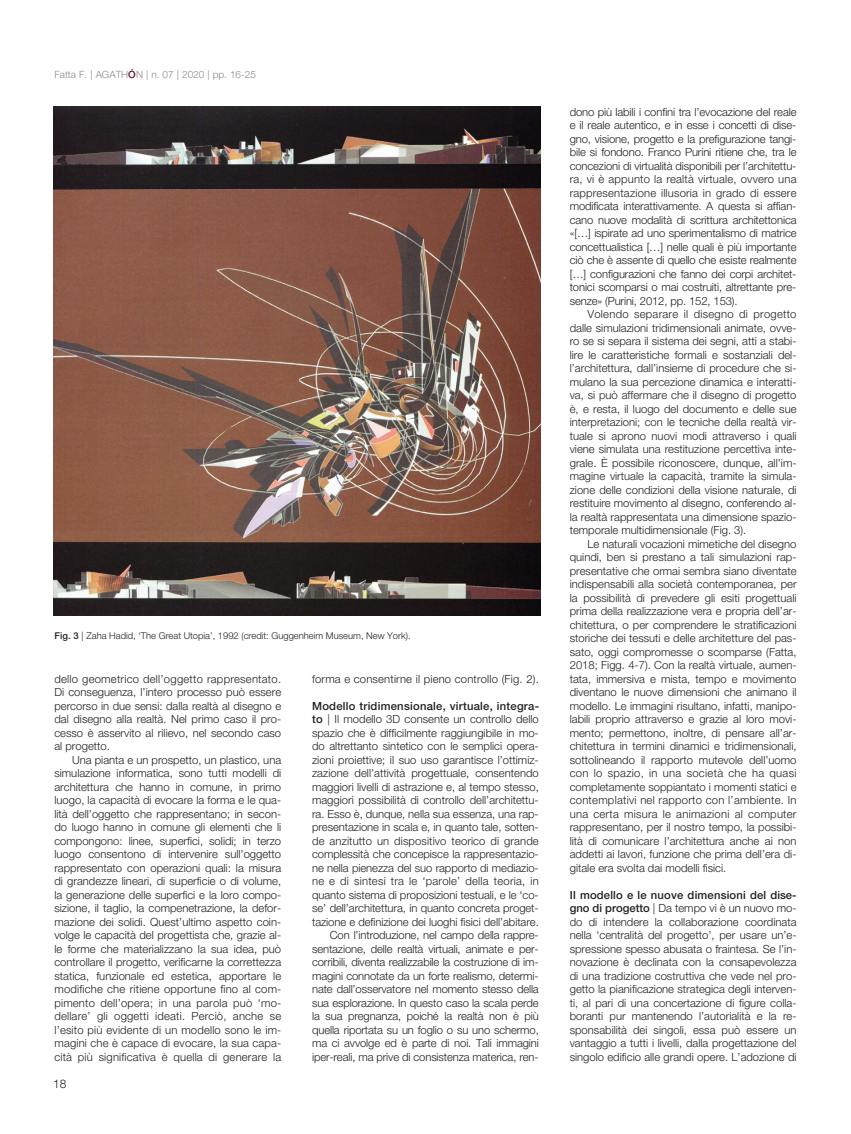
<style>
.page{position:relative;width:851px;height:1134px;background:#fff}
.page>*{position:absolute;margin:0;border:0;box-sizing:border-box;transform-origin:0 0}
.t1{font:300 11.88px "Helvetica Neue LT Std";color:#231f20}
.t2{font:300 11.25px/13.5px "Helvetica Neue LT Std";color:#231f20;text-align:justify}
.t3{font:300 10px "Helvetica Neue LT Std";color:#8c8989}
.t4{font:300 9.38px "Helvetica Neue LT Std";color:#231f20}
.s1{font-weight:500;color:#6c0a36}
.s2{font-weight:500}
</style>
<div class="page">
<img style="left:53px;top:106px;width:487px;height:510px">
<p class="t3" style="left:54px;top:70px;width:203px">Fatta F. | AGATH<span class="s1">Ó</span>N | n. 07 | 2020 | pp. 16-25</p>
<p class="t4" style="left:54px;top:633px;width:358px"><span class="s2">Fig. 3</span> | Zaha Hadid, ‘The Great Utopia’, 1992 (credit: Guggenheim Museum, New York).</p>
<p class="t2" style="left:54px;top:673px;width:228px">dello geometrico dell’oggetto rappresentato.<br>Di conseguenza, l’intero processo può essere percorso in due sensi: dalla realtà al disegno e dal disegno alla realtà. Nel primo caso il pro&shy;cesso è asservito al rilievo, nel secondo caso al progetto.</p>
<p class="t2" style="left:54px;top:754px;width:228px;text-indent:18px">Una pianta e un prospetto, un plastico, una simulazione informatica, sono tutti modelli di architettura che hanno in comune, in primo luogo, la capacità di evocare la forma e le qua&shy;lità dell’oggetto che rappresentano; in secon&shy;do luogo hanno in comune gli elementi che li compongono: linee, superfici, solidi; in terzo luogo consentono di intervenire sull’oggetto rappresentato con operazioni quali: la misura di grandezze lineari, di superficie o di volume, la generazione delle superfici e la loro compo&shy;sizione, il taglio, la compenetrazione, la defor&shy;mazione dei solidi. Quest’ultimo aspetto coin&shy;volge le capacità del progettista che, grazie al&shy;le forme che materializzano la sua idea, può controllare il progetto, verificarne la correttezza statica, funzionale ed estetica, apportare le modifiche che ritiene opportune fino al com&shy;pimento dell’opera; in una parola può ‘mo&shy;dellare’ gli oggetti ideati. Perciò, anche se l’esito più evidente di un modello sono le im&shy;magini che è capace di evocare, la sua capa&shy;cità più significativa è quella di generare la</p>
<p class="t1" style="left:53px;top:1079px;width:15px">18</p>
<p class="t2" style="left:312px;top:673px;width:228px">forma e consentirne il pieno controllo (Fig. 2).</p>
<p class="t2" style="left:312px;top:700px;width:228px"><span class="s2">Modello tridimensionale, virtuale, integra&shy;to</span> | Il modello 3D consente un controllo dello spazio che è difficilmente raggiungibile in mo&shy;do altrettanto sintetico con le semplici opera&shy;zioni proiettive; il suo uso garantisce l’ottimiz&shy;zazione dell’attività progettuale, consentendo maggiori livelli di astrazione e, al tempo stesso, maggiori possibilità di controllo dell’architettu&shy;ra. Esso è, dunque, nella sua essenza, una rap&shy;presentazione in scala e, in quanto tale, sotten&shy;de anzitutto un dispositivo teorico di grande complessità che concepisce la rappresentazio&shy;ne nella pienezza del suo rapporto di mediazio&shy;ne e di sintesi tra le ‘parole’ della teoria, in quanto sistema di proposizioni testuali, e le ‘co&shy;se’ dell’architettura, in quanto concreta proget&shy;tazione e definizione dei luoghi fisici dell’abitare.</p>
<p class="t2" style="left:312px;top:929px;width:228px;text-indent:18px">Con l’introduzione, nel campo della rappre&shy;sentazione, delle realtà virtuali, animate e per&shy;corribili, diventa realizzabile la costruzione di im&shy;magini connotate da un forte realismo, determi&shy;nate dall’osservatore nel momento stesso della sua esplorazione. In questo caso la scala perde la sua pregnanza, poiché la realtà non è più quella riportata su un foglio o su uno schermo, ma ci avvolge ed è parte di noi. Tali immagini iper-reali, ma prive di consistenza materica, ren-</p>
<p class="t2" style="left:569px;top:106px;width:228px">dono più labili i confini tra l’evocazione del reale e il reale autentico, e in esse i concetti di dise&shy;gno, visione, progetto e la prefigurazione tangi&shy;bile si fondono. Franco Purini ritiene che, tra le concezioni di virtualità disponibili per l’architettu&shy;ra, vi è appunto la realtà virtuale, ovvero una rappresentazione illusoria in grado di essere modificata interattivamente. A questa si affian&shy;cano nuove modalità di scrittura architettonica «[…] ispirate ad uno sperimentalismo di matrice concettualistica […] nelle quali è più importante ciò che è assente di quello che esiste realmente […] configurazioni che fanno dei corpi architet&shy;tonici scomparsi o mai costruiti, altrettante pre&shy;senze» (Purini, 2012, pp. 152, 153).</p>
<p class="t2" style="left:569px;top:308px;width:228px;text-indent:18px">Volendo separare il disegno di progetto dalle simulazioni tridimensionali animate, ovve&shy;ro se si separa il sistema dei segni, atti a stabi&shy;lire le caratteristiche formali e sostanziali del&shy;l’architettura, dall’insieme di procedure che si&shy;mulano la sua percezione dinamica e interatti&shy;va, si può affermare che il disegno di progetto è, e resta, il luogo del documento e delle sue interpretazioni; con le tecniche della realtà vir&shy;tuale si aprono nuovi modi attraverso i quali viene simulata una restituzione percettiva inte&shy;grale. È possibile riconoscere, dunque, all’im&shy;magine virtuale la capacità, tramite la simula&shy;zione delle condizioni della visione naturale, di restituire movimento al disegno, conferendo al&shy;la realtà rappresentata una dimensione spazio&shy;temporale multidimensionale (Fig. 3).</p>
<p class="t2" style="left:569px;top:538px;width:228px;text-indent:18px">Le naturali vocazioni mimetiche del disegno quindi, ben si prestano a tali simulazioni rap&shy;presentative che ormai sembra siano diventate indispensabili alla società contemporanea, per la possibilità di prevedere gli esiti progettuali prima della realizzazione vera e propria dell’ar&shy;chitettura, o per comprendere le stratificazioni storiche dei tessuti e delle architetture del pas&shy;sato, oggi compromesse o scomparse (Fatta, 2018; Figg. 4-7). Con la realtà virtuale, aumen&shy;tata, immersiva e mista, tempo e movimento diventano le nuove dimensioni che animano il modello. Le immagini risultano, infatti, manipo&shy;labili proprio attraverso e grazie al loro movi&shy;mento; permettono, inoltre, di pensare all’ar&shy;chitettura in termini dinamici e tridimensionali, sottolineando il rapporto mutevole dell’uomo con lo spazio, in una società che ha quasi completamente soppiantato i momenti statici e contemplativi nel rapporto con l’ambiente. In una certa misura le animazioni al computer rappresentano, per il nostro tempo, la possibi&shy;lità di comunicare l’architettura anche ai non addetti ai lavori, funzione che prima dell’era di&shy;gitale era svolta dai modelli fisici.</p>
<p class="t2" style="left:569px;top:889px;width:228px"><span class="s2">Il modello e le nuove dimensioni del dise&shy;gno di progetto</span> | Da tempo vi è un nuovo mo&shy;do di intendere la collaborazione coordinata nella ‘centralità del progetto’, per usare un’e&shy;spressione spesso abusata o fraintesa. Se l’in&shy;novazione è declinata con la consapevolezza di una tradizione costruttiva che vede nel pro&shy;getto la pianificazione strategica degli interven&shy;ti, al pari di una concertazione di figure colla&shy;boranti pur mantenendo l’autorialità e la re&shy;sponsabilità dei singoli, essa può essere un vantaggio a tutti i livelli, dalla progettazione del singolo edificio alle grandi opere. L’adozione di</p>
</div>
